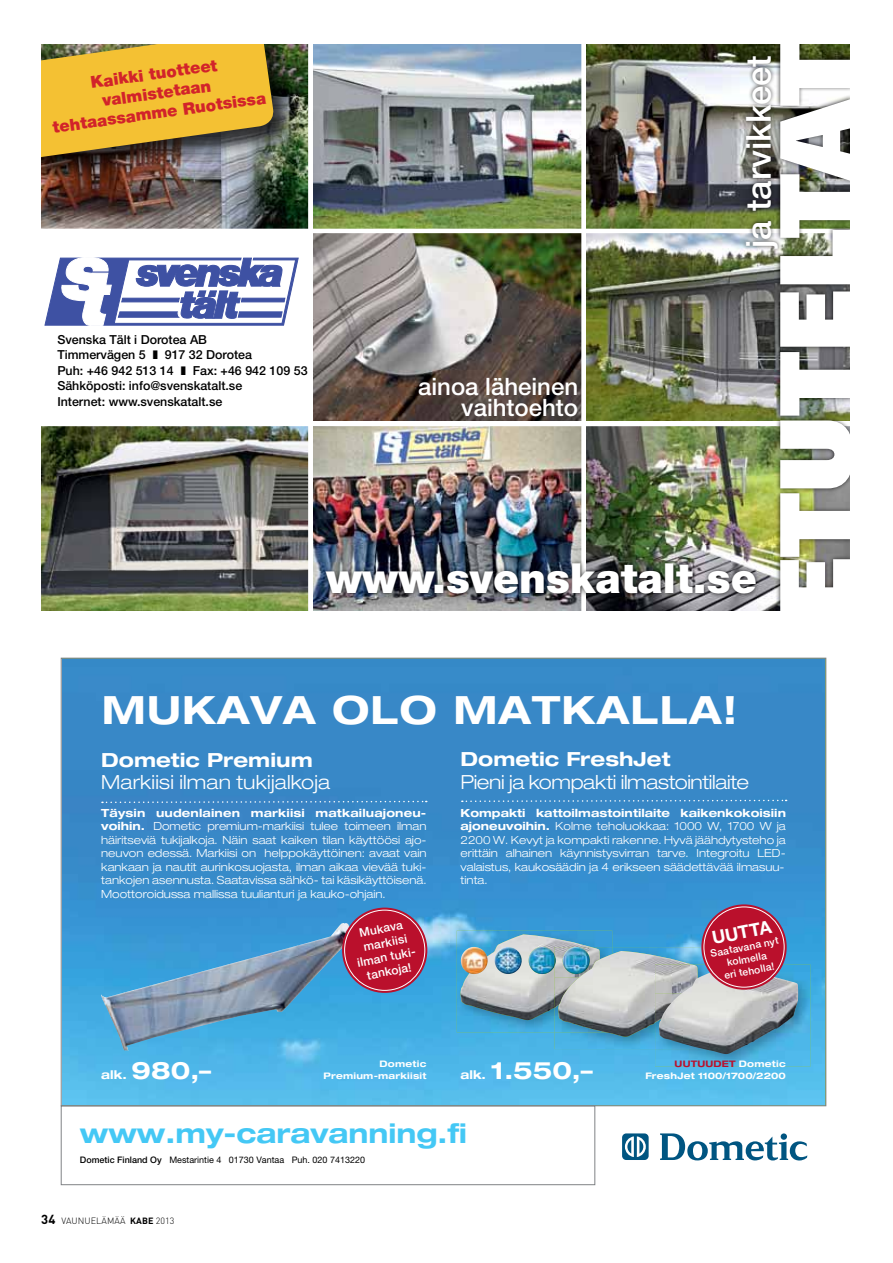
<style>
.page{position:relative;width:893px;height:1263px;background:#fff}
.page>*{position:absolute;margin:0;border:0;box-sizing:border-box;transform-origin:0 0}
.t1{font:900 99px "Univers";color:#fff}
.t2{font:900 41.55px "Helvetica Neue";color:#fff}
.t3{font:700 expanded 39px "Helvetica Neue LT Std";letter-spacing:.03em;color:#fff}
.t4{font:500 34.5px "Helvetica Neue";color:#fff}
.t5{font:700 expanded 27px "Helvetica Neue LT Std";color:#44c8f5}
.t6{font:500 24px/21px "Helvetica Neue";color:#fff;text-align:right}
.t7{font:700 expanded 24px "Helvetica Neue LT Std";color:#fff}
.t8{font:300 expanded 19.5px "Helvetica Neue LT Std";letter-spacing:-.01em;color:#fff}
.t9{font:700 expanded 19.5px "Helvetica Neue LT Std";color:#fff}
.t10{font:300 expanded 19.5px "Helvetica Neue LT Std";letter-spacing:.01em;color:#fff}
.t11{font:700 18px "Helvetica Neue LTW1 G";color:#fff}
.t12{font:900 16.5px/19.5px "Helvetica Neue";color:#d2232a;text-align:center}
.t13{font:500 12.45px/15.6px "Helvetica Neue";color:#000}
.t14{font:500 12px/14.4px "Helvetica Neue LTW1 G";color:#fff;text-align:center}
.t15{font:300 expanded 11.25px/13.5px "Helvetica Neue LT Std";color:#fff;text-align:justify}
.t16{font:500 10.2px/12.3px "Helvetica Neue LTW1 G";color:#fff;text-align:center}
.t17{font:700 expanded 9px/12px "Helvetica Neue LT Std";letter-spacing:.025em;color:#fff;text-align:right}
.t18{font:9px "Helvetica Neue LTW1 G";color:#000}
.t19{font:9px "Minion Pro";color:#000}
.t20{font:300 9px "DINOT";color:#000}
.s1{font-weight:700}
.s2{font-size:12px}
.s3{color:#ba102c}
.s4{font-weight:500}
.s5{font-weight:700;font-size:12.9px}
</style>
<div class="page">
<img style="left:63px;top:660px;width:761px;height:444px">
<div style="left:61px;top:1105px;width:534px;height:80px;border:1px solid #808285"></div>
<svg style="left:660px;top:1133px;width:147px;height:27px"></svg>
<svg style="left:622px;top:1133px;width:27px;height:27px"></svg>
<svg style="left:102px;top:800px;width:325px;height:4px"></svg>
<svg style="left:462px;top:799px;width:325px;height:4px"></svg>
<img style="left:457px;top:930px;width:155px;height:102px">
<img style="left:461px;top:934px;width:130px;height:86px">
<img style="left:495px;top:947px;width:27px;height:27px;border-radius:14px">
<img style="left:461px;top:947px;width:27px;height:27px">
<img style="left:529px;top:947px;width:21px;height:27px">
<img style="left:554px;top:947px;width:150px;height:102px">
<img style="left:554px;top:947px;width:58px;height:85px">
<img style="left:554px;top:947px;width:46px;height:30px">
<img style="left:554px;top:977px;width:4px;height:31px">
<img style="left:563px;top:947px;width:27px;height:4px">
<svg style="left:554px;top:955px;width:2px;height:11px"></svg>
<img style="left:558px;top:951px;width:134px;height:86px">
<img style="left:655px;top:964px;width:156px;height:102px">
<img style="left:655px;top:964px;width:51px;height:85px">
<img style="left:655px;top:964px;width:43px;height:29px">
<img style="left:655px;top:993px;width:4px;height:29px">
<img style="left:659px;top:968px;width:139px;height:86px">
<div style="left:701px;top:904px;width:86px;height:86px;background:#ba102c;border-radius:50%"></div>
<div style="left:703px;top:906px;width:82px;height:82px;border:1px solid #fff;border-radius:50%"></div>
<img style="left:101px;top:923px;width:249px;height:127px">
<div style="left:342px;top:907px;width:85px;height:86px;background:#ba102c;border-radius:50%"></div>
<div style="left:344px;top:910px;width:81px;height:81px;border:1px solid #fff;border-radius:50%"></div>
<img style="left:41px;top:45px;width:267px;height:183px">
<img style="left:313px;top:45px;width:268px;height:183px">
<img style="left:586px;top:45px;width:156px;height:183px">
<img style="left:41px;top:426px;width:267px;height:184px">
<img style="left:313px;top:233px;width:268px;height:188px">
<img style="left:586px;top:233px;width:156px;height:188px">
<img style="left:313px;top:426px;width:268px;height:184px">
<img style="left:586px;top:426px;width:156px;height:184px">
<svg style="left:44px;top:257px;width:255px;height:69px"></svg>
<div style="left:41px;top:45px;width:258px;height:138px;background:#000;opacity:.75"></div>
<svg style="left:41px;top:45px;width:234px;height:114px;background:#d3aa37"></svg>
<div style="left:321px;top:559px;width:439px;height:39px;background:#000;opacity:.75"></div>
<div style="left:742px;top:45px;width:107px;height:565px;background:#000;opacity:.75"></div>
<h3 class="t12" style="left:46px;top:79px;width:217px;rotate:-8deg">Kaikki tuotteet valmistetaan tehtaassamme Ruotsissa</h3>
<p class="t13" style="left:57px;top:331px;width:252px">Svenska Tält i Dorotea AB<br>Timmervägen 5 ❚ 917 32 Dorotea<br>Puh: +46 942 513 14 ❚ Fax: +46 942 109 53<br>Sähköposti: info@svenskatalt.se<br>Internet: www.svenskatalt.se</p>
<h1 class="t1" style="left:751px;top:619px;width:579px;rotate:-90deg">etuteltat</h1>
<h3 class="t4" style="left:738px;top:248px;width:195px;rotate:-90deg">ja tarvikkeet</h3>
<h3 class="t6" style="left:418px;top:376px;width:162px">ainoa läheinen vaihtoehto</h3>
<h2 class="t2" style="left:326px;top:553px;width:432px">www.svenskatalt.se</h2>
<h3 class="t3" style="left:102px;top:685px;width:637px">MUKAVA OLO MATKALLA!</h3>
<h3 class="t9" style="left:101px;top:748px;width:213px">Dometic Premium</h3>
<h3 class="t10" style="left:101px;top:771px;width:230px">Markiisi ilman tukijalkoja</h3>
<h3 class="t9" style="left:461px;top:747px;width:211px">Dometic FreshJet</h3>
<h3 class="t8" style="left:461px;top:770px;width:290px">Pieni ja kompakti ilmastointilaite</h3>
<p class="t15" style="left:101px;top:806px;width:327px"><span class="s1">Täysin uudenlainen markiisi matkailuajoneu&shy;voihin.</span> Dometic premium-markiisi tulee toimeen ilman häiritseviä tukijalkoja. Näin saat kaiken tilan käyttöösi ajo&shy;neuvon edessä. Markiisi on helppokäyttöinen: avaat vain kankaan ja nautit aurinkosuojasta, ilman aikaa vievää tuki&shy;tankojen asennusta. Saatavissa sähkö- tai käsikäyttöisenä.<br>Moottoroidussa mallissa tuulianturi ja kauko-ohjain.</p>
<p class="t15" style="left:461px;top:806px;width:327px;text-align:left"><span class="s1">Kompakti kattoilmastointilaite kaikenkokoisiin ajoneuvoihin.</span> Kolme teholuokkaa: 1000 W, 1700 W ja 2200 W. Kevyt ja kompakti rakenne. Hyvä jäähdytysteho ja erittäin alhainen käynnistysvirran tarve. Integroitu LED&shy;valaistus, kaukosäädin ja 4 erikseen säädettävää ilmasuu&shy;tinta.</p>
<p class="t14" style="left:350px;top:927px;width:62px;rotate:-11deg">Mukava markiisi ilman tuki&shy;tankoja!</p>
<h3 class="t11" style="left:710px;top:927px;width:62px;rotate:-11deg">UUTTA</h3>
<p class="t16" style="left:709px;top:947px;width:71px;rotate:-11deg">Saatavana nyt kolmella<br>eri teholla!</p>
<h3 class="t7" style="left:101px;top:1055px;width:112px"><span class="s2">alk.</span> 980,–</h3>
<h3 class="t7" style="left:461px;top:1055px;width:134px"><span class="s2">alk.</span> 1.550,–</h3>
<p class="t17" style="left:645px;top:1057px;width:142px"><span class="s3">UUTUUDET</span> Dometic<br>FreshJet 1100/1700/2200</p>
<p class="t17" style="left:323px;top:1057px;width:105px">Dometic<br>Premium-markiisit</p>
<h3 class="t5" style="left:80px;top:1116px;width:389px">www.my-caravanning.fi</h3>
<p class="t18" style="left:80px;top:1154px;width:287px"><span class="s4">Dometic Finland Oy</span> Mestarintie 4 01730 Vantaa Puh. 020 7413220</p>
<p class="t20" style="left:41px;top:1215px;width:32px"><span class="s5">34</span> VAUNUEL</p>
<p class="t20" style="left:102px;top:1215px;width:74px">ÄMÄÄ <span class="s1">KABE</span> 2013</p>
<p class="t19" style="left:55px;top:1218px;width:128px">Dometic_aircons_190x133.indd 1</p>
</div>
